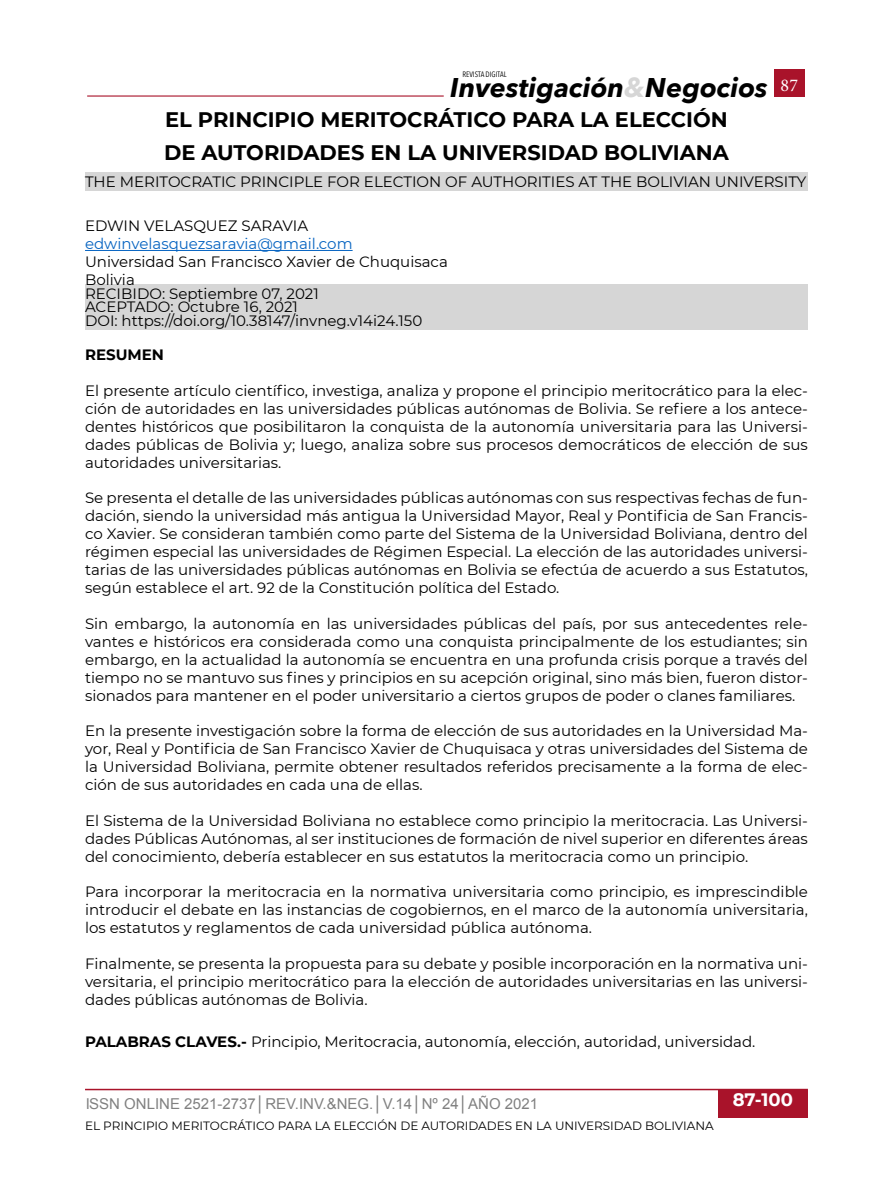
<style>
.page{position:relative;width:893px;height:1188px;background:#fff}
.page>*{position:absolute;margin:0;border:0;box-sizing:border-box;transform-origin:0 0}
.t1{font:italic 700 27px "Avenir Next";color:#000}
.t2{font:700 21px/33.8px "Montserrat";color:#000}
.t3{font:700 18px "Montserrat";color:#fff}
.t4{font:18px "Minion Pro";color:#fff}
.t5{font:15px/18px "Montserrat";color:#000;text-align:justify}
.t6{font:15px "Arial";color:#000}
.t7{font:15px "Montserrat";color:#0563c1}
.t8{font:700 15px "Montserrat";color:#000}
.t9{font:12px "Montserrat";color:#000}
.t10{font:7.8px "Avenir Next Condensed";color:#000}
.s1{font-weight:700}
.s2{color:#d6d6d6}
</style>
<div class="page">
<hr style="left:87px;top:95px;width:357px;height:2px;background:#a9132a">
<hr style="left:85px;top:1089px;width:723px;height:1px;background:#a9132a">
<div style="left:774px;top:69px;width:30px;height:28px;background:#a9132a"></div>
<div style="left:719px;top:1090px;width:89px;height:28px;background:#a9132a"></div>
<div style="left:85px;top:172px;width:723px;height:19px;background:#d6d6d6"></div>
<hr style="left:85px;top:250px;width:268px;height:1px;background:#0563c1">
<div style="left:85px;top:284px;width:723px;height:19px;background:#d6d6d6"></div>
<div style="left:85px;top:298px;width:723px;height:18px;background:#d6d6d6"></div>
<div style="left:85px;top:311px;width:723px;height:19px;background:#d6d6d6"></div>
<p class="t10" style="left:462px;top:67px;width:46px">REVISTA DIGITAL</p>
<h2 class="t2" style="left:164px;top:101px;width:566px">EL PRINCIPIO MERITOCRÁTICO PARA LA ELECCIÓN<br>DE AUTORIDADES EN LA UNIVERSIDAD BOLIVIANA</h2>
<p class="t5" style="left:85px;top:172px;width:723px">THE MERITOCRATIC PRINCIPLE FOR ELECTION OF AUTHORITIES AT THE BOLIVIAN UNIVERSITY</p>
<p class="t5" style="left:85px;top:216px;width:225px">EDWIN VELASQUEZ SARAVIA</p>
<p class="t7" style="left:85px;top:234px;width:269px">edwinvelasquezsaravia@gmail.com</p>
<p class="t5" style="left:85px;top:252px;width:364px">Universidad San Francisco Xavier de Chuquisaca<br>Bolivia</p>
<p class="t5" style="left:85px;top:286px;width:339px;line-height:13.5px;text-align:left">RECIBIDO: Septiembre 07, 2021<br>ACEPTADO: Octubre 16, 2021<br>DOI: https://doi.org/10.38147/invneg.v14i24.150</p>
<p class="t8" style="left:85px;top:344px;width:80px">RESUMEN</p>
<p class="t5" style="left:85px;top:381px;width:724px">El presente artículo científico, investiga, analiza y propone el principio meritocrático para la elec&shy;ción de autoridades en las universidades públicas autónomas de Bolivia. Se refiere a los antece&shy;dentes históricos que posibilitaron la conquista de la autonomía universitaria para las Universi&shy;dades públicas de Bolivia y; luego, analiza sobre sus procesos democráticos de elección de sus autoridades universitarias.</p>
<p class="t5" style="left:85px;top:488px;width:724px">Se presenta el detalle de las universidades públicas autónomas con sus respectivas fechas de fun&shy;dación, siendo la universidad más antigua la Universidad Mayor, Real y Pontificia de San Francis&shy;co Xavier. Se consideran también como parte del Sistema de la Universidad Boliviana, dentro del régimen especial las universidades de Régimen Especial. La elección de las autoridades universi&shy;tarias de las universidades públicas autónomas en Bolivia se efectúa de acuerdo a sus Estatutos, según establece el art. 92 de la Constitución política del Estado.</p>
<p class="t5" style="left:85px;top:614px;width:724px">Sin embargo, la autonomía en las universidades públicas del país, por sus antecedentes rele&shy;vantes e históricos era considerada como una conquista principalmente de los estudiantes; sin embargo, en la actualidad la autonomía se encuentra en una profunda crisis porque a través del tiempo no se mantuvo sus fines y principios en su acepción original, sino más bien, fueron distor&shy;sionados para mantener en el poder universitario a ciertos grupos de poder o clanes familiares.</p>
<p class="t5" style="left:85px;top:721px;width:724px">En la presente investigación sobre la forma de elección de sus autoridades en la Universidad Ma&shy;yor, Real y Pontificia de San Francisco Xavier de Chuquisaca y otras universidades del Sistema de la Universidad Boliviana, permite obtener resultados referidos precisamente a la forma de elec&shy;ción de sus autoridades en cada una de ellas.</p>
<p class="t5" style="left:85px;top:811px;width:724px">El Sistema de la Universidad Boliviana no establece como principio la meritocracia. Las Universi&shy;dades Públicas Autónomas, al ser instituciones de formación de nivel superior en diferentes áreas del conocimiento, debería establecer en sus estatutos la meritocracia como un principio.</p>
<p class="t5" style="left:85px;top:882px;width:724px">Para incorporar la meritocracia en la normativa universitaria como principio, es imprescindible introducir el debate en las instancias de cogobiernos, en el marco de la autonomía universitaria, los estatutos y reglamentos de cada universidad pública autónoma.</p>
<p class="t5" style="left:85px;top:954px;width:724px">Finalmente, se presenta la propuesta para su debate y posible incorporación en la normativa uni&shy;versitaria, el principio meritocrático para la elección de autoridades universitarias en las universi&shy;dades públicas autónomas de Bolivia.</p>
<p class="t5" style="left:85px;top:1032px;width:672px"><span class="s1">PALABRAS CLAVES.-</span> Principio, Meritocracia, autonomía, elección, autoridad, universidad.</p>
<h1 class="t1" style="left:450px;top:64px;width:319px">Investigación<span class="s2">&amp;</span>Negocios</h1>
<p class="t4" style="left:781px;top:73px;width:19px">87</p>
<p class="t6" style="left:85px;top:1094px;width:455px">ISSN ONLINE 2521-2737│REV.INV.&amp;NEG.│V.14│Nº 24│AÑO 2021</p>
<p class="t9" style="left:85px;top:1117px;width:630px">EL PRINCIPIO MERITOCRÁTICO PARA LA ELECCIÓN DE AUTORIDADES EN LA UNIVERSIDAD BOLIVIANA</p>
<p class="t3" style="left:733px;top:1087px;width:62px">87-100</p>
</div>
